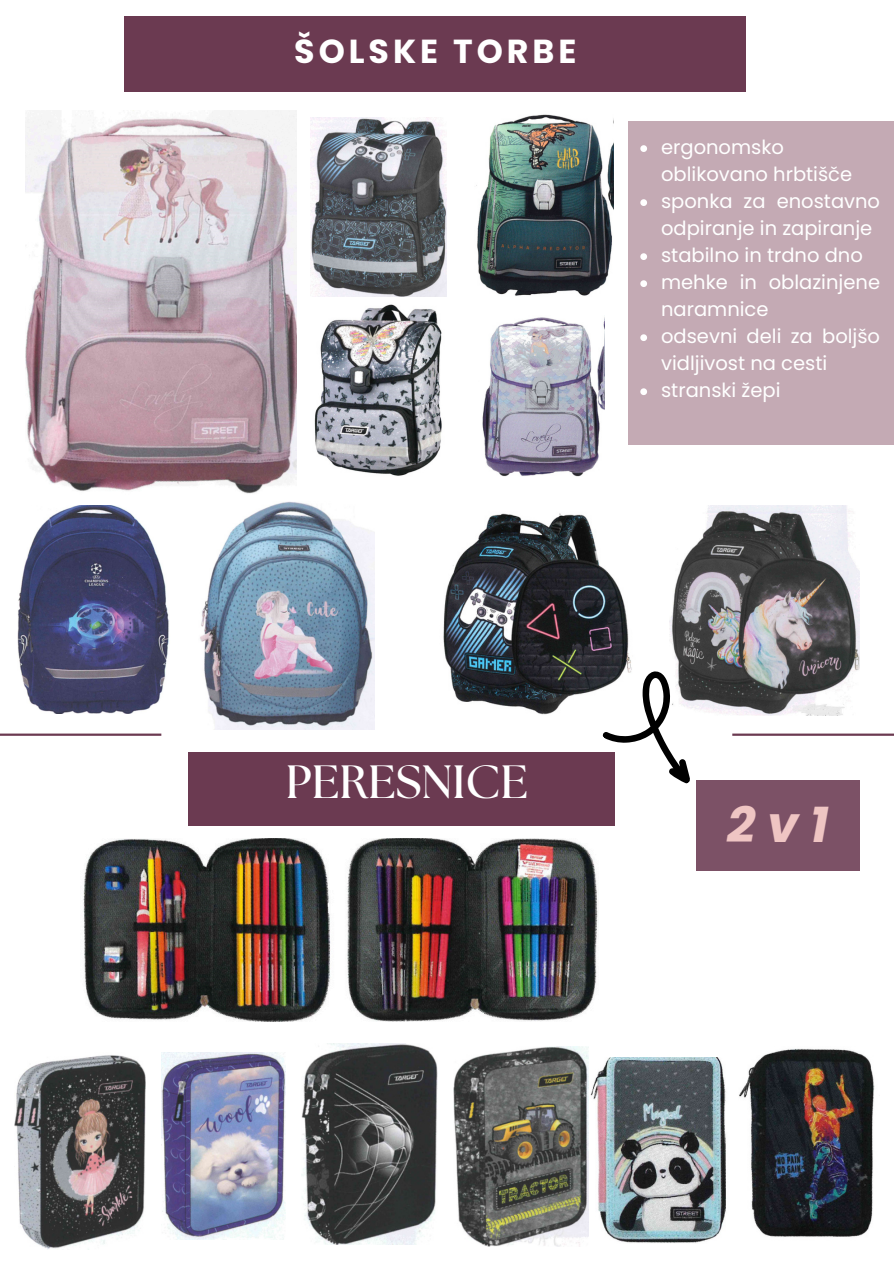
<style>
.page{position:relative;width:894px;height:1264px;background:#fff}
.page>*{position:absolute;margin:0;border:0;box-sizing:border-box;transform-origin:0 0}
.t1{font:italic 700 49.8px "Poppins";color:#efc5c3}
.t2{font:700 46.5px "The Seasons";color:#fff}
.t3{font:700 33.3px "Poppins";letter-spacing:.12em;color:#fff}
.t4{font:19.5px/27px "Poppins";color:#fff}
</style>
<div class="page">
<img style="left:26px;top:111px;width:271px;height:383px">
<div style="left:124px;top:16px;width:622px;height:75px;background:#6b3a51"></div>
<div style="left:627px;top:122px;width:266px;height:323px;background:#c4aab4"></div>
<div style="left:188px;top:752px;width:426px;height:73px;background:#6b3a51"></div>
<hr style="left:732px;top:733px;width:161px;height:2px;background:#6b3a51">
<hr style="left:0;top:733px;width:161px;height:2px;background:#6b3a51">
<div style="left:696px;top:780px;width:163px;height:90px;background:#7c5166"></div>
<img style="left:310px;top:117px;width:136px;height:179px">
<img style="left:482px;top:317px;width:122px;height:159px">
<img style="left:476px;top:114px;width:137px;height:182px">
<img style="left:314px;top:304px;width:128px;height:172px">
<img style="left:443px;top:513px;width:188px;height:202px">
<img style="left:669px;top:505px;width:190px;height:210px">
<img style="left:200px;top:501px;width:174px;height:228px">
<img style="left:18px;top:505px;width:151px;height:208px">
<svg style="left:591px;top:666px;width:137px;height:138px"></svg>
<img style="left:453px;top:1046px;width:135px;height:200px">
<img style="left:15px;top:1055px;width:130px;height:194px">
<img style="left:161px;top:1052px;width:124px;height:187px">
<img style="left:301px;top:1043px;width:136px;height:200px">
<img style="left:83px;top:838px;width:515px;height:183px">
<img style="left:739px;top:1048px;width:136px;height:189px">
<img style="left:590px;top:1057px;width:136px;height:186px">
<svg style="left:640px;top:145px;width:7px;height:7px"></svg>
<svg style="left:640px;top:199px;width:7px;height:7px"></svg>
<svg style="left:640px;top:253px;width:7px;height:7px"></svg>
<svg style="left:640px;top:280px;width:7px;height:7px"></svg>
<svg style="left:640px;top:334px;width:7px;height:7px"></svg>
<svg style="left:640px;top:388px;width:7px;height:7px"></svg>
<p class="t3" style="left:294px;top:28px;width:283px">ŠOLSKE TORBE</p>
<p class="t4" style="left:661px;top:134px;width:192px">ergonomsko oblikovano hrbtišče</p>
<h1 class="t4" style="left:661px;top:188px;width:220px">sponka za enostavno odpiranje in zapiranje</h1>
<h2 class="t4" style="left:661px;top:242px;width:203px">stabilno in trdno dno</h2>
<p class="t4" style="left:661px;top:269px;width:220px">mehke in oblazinjene naramnice</p>
<p class="t4" style="left:661px;top:323px;width:220px">odsevni deli za boljšo vidljivost na cesti</p>
<p class="t4" style="left:661px;top:377px;width:121px">stranski žepi</p>
<p class="t2" style="left:285px;top:760px;width:244px">PERESNICE</p>
<p class="t1" style="left:727px;top:789px;width:103px">2v1</p>
</div>
